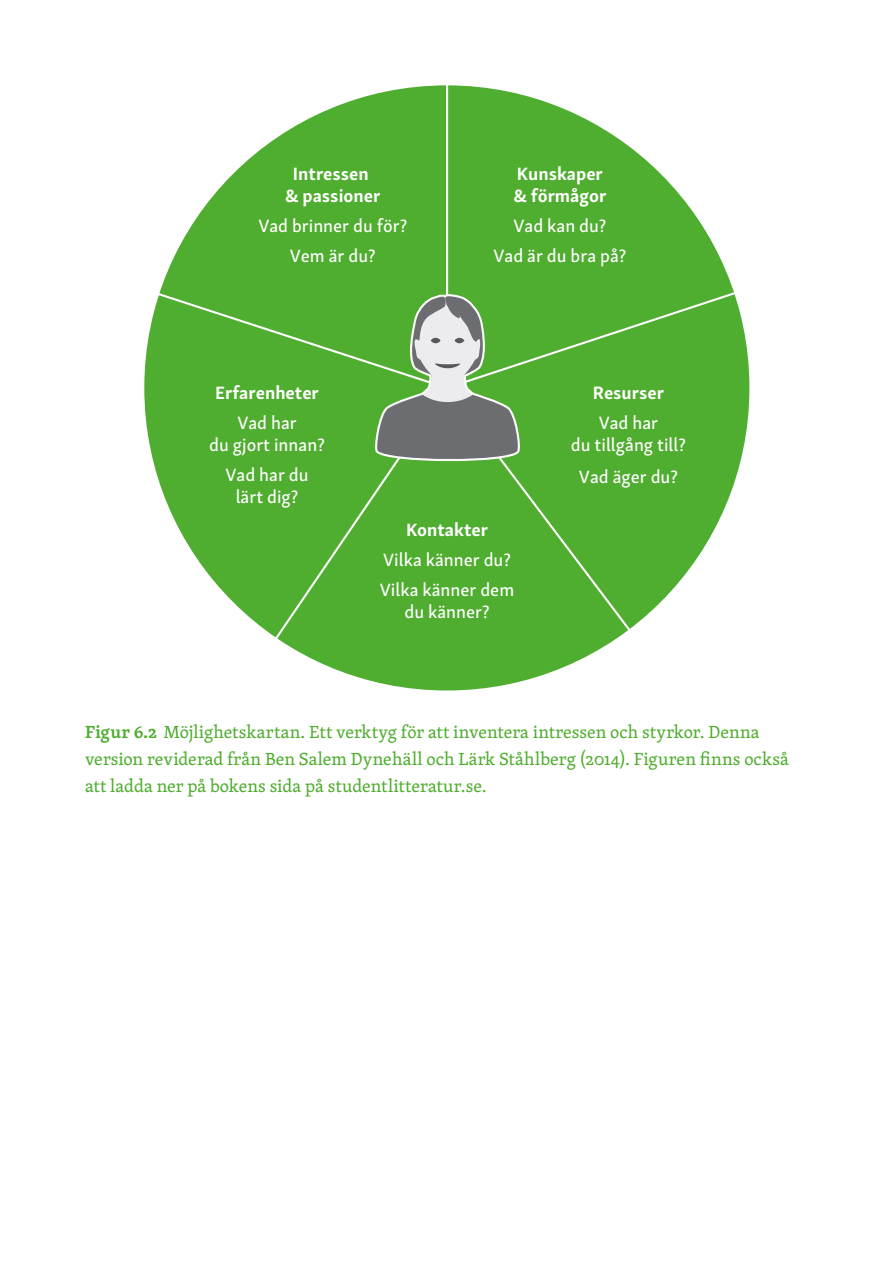
<style>
.page{position:relative;width:893px;height:1263px;background:#fff}
.page>*{position:absolute;margin:0;border:0;box-sizing:border-box;transform-origin:0 0}
.t1{font:18.3px/22px "Skolar Sans PE Me";color:#fff;text-align:center}
.t2{font:700 18.3px/22px "Skolar Sans PE";color:#fff;text-align:center}
.t3{font:18px/27px "Skolar PE";color:#4fad2f}
.s1{font-weight:600}
</style>
<div class="page">
<div style="left:144px;top:85px;width:605px;height:605px;background:#4fad2f;border-radius:50%"></div>
<hr style="left:446px;top:66px;width:2px;height:322px;background:#fff">
<svg style="left:504px;top:466px;width:129px;height:168px"></svg>
<svg style="left:268px;top:466px;width:127px;height:183px"></svg>
<svg style="left:152px;top:286px;width:598px;height:180px"></svg>
<p class="t2" style="left:285px;top:161px;width:97px">Intressen<br>&amp; passioner</p>
<p class="t1" style="left:258px;top:210px;width:150px;line-height:30px">Vad brinner du för?<br>Vem är du?</p>
<p class="t2" style="left:215px;top:380px;width:105px">Erfarenheter</p>
<p class="t1" style="left:209px;top:410px;width:117px">Vad har<br>du gjort innan?</p>
<p class="t1" style="left:225px;top:462px;width:85px">Vad har du lärt dig?</p>
<p class="t2" style="left:513px;top:161px;width:95px;text-align:left">Kunskaper &amp; förmågor</p>
<p class="t1" style="left:494px;top:210px;width:134px;line-height:30px">Vad kan du?<br>Vad är du bra på?</p>
<p class="t2" style="left:593px;top:380px;width:73px">Resurser</p>
<p class="t1" style="left:571px;top:410px;width:116px">Vad har<br>du tillgång till?</p>
<p class="t1" style="left:579px;top:465px;width:100px">Vad äger du?</p>
<p class="t2" style="left:406px;top:517px;width:84px">Kontakter</p>
<p class="t1" style="left:380px;top:543px;width:136px;line-height:29.8px;text-align:left">Vilka känner du?<br>Vilka känner dem</p>
<p class="t1" style="left:404px;top:599px;width:87px">du känner?</p>
<p class="t3" style="left:85px;top:718px;width:705px"><span class="s1">Figur 6.2</span> Möjlighetskartan. Ett verktyg för att inventera intressen och styrkor. Denna version reviderad från Ben Salem Dynehäll och Lärk Ståhlberg (2014). Figuren finns också att ladda ner på bokens sida på studentlitteratur.se.</p>
</div>
